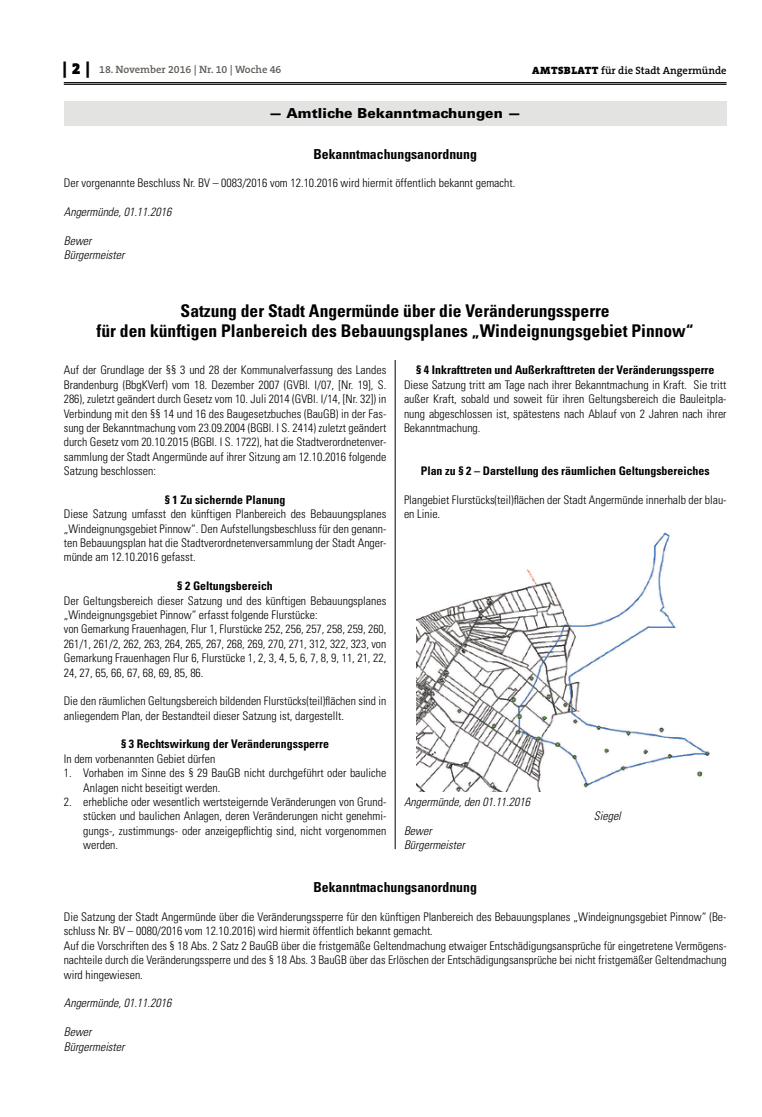
<style>
.page{position:relative;width:762px;height:1117px;background:#fff}
.page>*{position:absolute;margin:0;border:0;box-sizing:border-box;transform-origin:0 0}
.t1{font:700 condensed 17.5px/20px "Univers";color:#000;text-align:center}
.t2{font:700 condensed 13.75px "Univers";color:#000}
.t3{font:900 13.75px "Univers";letter-spacing:.005em;color:#000}
.t4{font:300 condensed 11.88px/14.4px "Univers";color:#000}
.t5{font:700 condensed 11.88px "Univers";color:#000}
.t6{font:italic 300 condensed 11.88px/14.4px "Univers";color:#000}
.t7{font:600 10.62px "The Serif B W6";color:#615c58}
.t8{font:600 10.62px "The Serif B W6";color:#000}
.s1{font-family:"The Serif B W9";font-weight:900;font-size:16.25px;color:#000}
.s2{font-family:"The Serif B W9";font-weight:900}
</style>
<div class="page">
<hr style="left:64px;top:82px;width:662px;height:1px;background:#000">
<hr style="left:64px;top:84px;width:662px;height:1px;background:#000">
<div style="left:64px;top:101px;width:662px;height:25px;background:#e3e3e2"></div>
<img style="left:416px;top:532px;width:294px;height:259px">
<hr style="left:395px;top:360px;width:1px;height:488px;background:#000">
<p class="t7" style="left:63px;top:63px;width:220px"><span class="s1">| 2 |</span> 18. November 2016 | Nr. 10 | Woche 46</p>
<p class="t8" style="left:532px;top:63px;width:196px"><span class="s2">AMTSBLATT</span> für die Stadt Angermünde</p>
<p class="t3" style="left:269px;top:104px;width:254px">— Amtliche Bekanntmachungen —</p>
<p class="t2" style="left:313px;top:145px;width:165px">Bekanntmachungsanordnung</p>
<p class="t4" style="left:64px;top:176px;width:453px">Der vorgenannte Beschluss Nr. BV – 0083/2016 vom 12.10.2016 wird hiermit öffentlich bekannt gemacht.</p>
<p class="t6" style="left:64px;top:205px;width:109px">Angermünde, 01.11.2016</p>
<p class="t6" style="left:64px;top:233px;width:62px">Bewer<br>Bürgermeister</p>
<h1 class="t1" style="left:97px;top:300px;width:598px">Satzung der Stadt Angermünde über die Veränderungssperre<br>für den künftigen Planbereich des Bebauungsplanes „Windeignungsgebiet Pinnow“</h1>
<p class="t5" style="left:416px;top:363px;width:300px">§ 4 Inkrafttreten und Außerkrafttreten der Veränderungssperre</p>
<p class="t4" style="left:404px;top:377px;width:324px;text-align:justify">Diese Satzung tritt am Tage nach ihrer Bekanntmachung in Kraft. Sie tritt außer Kraft, sobald und soweit für ihren Geltungsbereich die Bauleitpla&shy;nung abgeschlossen ist, spätestens nach Ablauf von 2 Jahren nach ihrer Bekanntmachung.</p>
<p class="t5" style="left:421px;top:463px;width:290px">Plan zu § 2 – Darstellung des räumlichen Geltungsbereiches</p>
<p class="t4" style="left:404px;top:492px;width:324px">Plangebiet Flurstücks(teil)flächen der Stadt Angermünde innerhalb der blau&shy;en Linie.</p>
<p class="t4" style="left:64px;top:363px;width:324px;text-align:justify">Auf der Grundlage der §§ 3 und 28 der Kommunalverfassung des Landes Brandenburg (BbgKVerf) vom 18. Dezember 2007 (GVBl. I/07, [Nr. 19], S.<br>286), zuletzt geändert durch Gesetz vom 10. Juli 2014 (GVBl. I/14, [Nr. 32]) in Verbindung mit den §§ 14 und 16 des Baugesetzbuches (BauGB) in der Fas&shy;sung der Bekanntmachung vom 23.09.2004 (BGBl. I S. 2414) zuletzt geändert durch Gesetz vom 20.10.2015 (BGBl. I S. 1722), hat die Stadtverordnetenver&shy;sammlung der Stadt Angermünde auf ihrer Sitzung am 12.10.2016 folgende Satzung beschlossen:</p>
<p class="t5" style="left:165px;top:492px;width:122px">§ 1 Zu sichernde Planung</p>
<p class="t4" style="left:64px;top:507px;width:324px;text-align:justify">Diese Satzung umfasst den künftigen Planbereich des Bebauungsplanes „Windeignungsgebiet Pinnow“. Den Aufstellungsbeschluss für den genann&shy;ten Bebauungsplan hat die Stadtverordnetenversammlung der Stadt Anger&shy;münde am 12.10.2016 gefasst.</p>
<p class="t5" style="left:177px;top:578px;width:97px">§ 2 Geltungsbereich</p>
<p class="t4" style="left:64px;top:593px;width:324px">Der Geltungsbereich dieser Satzung und des künftigen Bebauungsplanes „Windeignungsgebiet Pinnow“ erfasst folgende Flurstücke:<br>von Gemarkung Frauenhagen, Flur 1, Flurstücke 252, 256, 257, 258, 259, 260, 261/1, 261/2, 262, 263, 264, 265, 267, 268, 269, 270, 271, 312, 322, 323, von Gemarkung Frauenhagen Flur 6, Flurstücke 1, 2, 3, 4, 5, 6, 7, 8, 9, 11, 21, 22, 24, 27, 65, 66, 67, 68, 69, 85, 86.</p>
<p class="t4" style="left:64px;top:693px;width:324px">Die den räumlichen Geltungsbereich bildenden Flurstücks(teil)flächen sind in anliegendem Plan, der Bestandteil dieser Satzung ist, dargestellt.</p>
<p class="t5" style="left:121px;top:736px;width:209px">§ 3 Rechtswirkung der Veränderungssperre</p>
<p class="t4" style="left:64px;top:751px;width:153px">In dem vorbenannten Gebiet dürfen</p>
<p class="t4" style="left:83px;top:765px;width:304px;text-indent:-19px">1. Vorhaben im Sinne des § 29 BauGB nicht durchgeführt oder bauliche<br>Anlagen nicht beseitigt werden.</p>
<p class="t4" style="left:83px;top:794px;width:304px;text-align:justify;text-indent:-19px">2. erhebliche oder wesentlich wertsteigernde Veränderungen von Grund&shy;stücken und baulichen Anlagen, deren Veränderungen nicht genehmi&shy;gungs-, zustimmungs- oder anzeigepflichtig sind, nicht vorgenommen werden.</p>
<p class="t6" style="left:404px;top:794px;width:127px">Angermünde, den 01.11.2016</p>
<p class="t6" style="left:594px;top:808px;width:29px">Siegel</p>
<p class="t6" style="left:404px;top:823px;width:62px">Bewer<br>Bürgermeister</p>
<p class="t2" style="left:313px;top:878px;width:165px">Bekanntmachungsanordnung</p>
<p class="t4" style="left:64px;top:909px;width:664px">Die Satzung der Stadt Angermünde über die Veränderungssperre für den künftigen Planbereich des Bebauungsplanes „Windeignungsgebiet Pinnow“ (Be&shy;schluss Nr. BV – 0080/2016 vom 12.10.2016) wird hiermit öffentlich bekannt gemacht.<br>Auf die Vorschriften des § 18 Abs. 2 Satz 2 BauGB über die fristgemäße Geltendmachung etwaiger Entschädigungsansprüche für eingetretene Vermögens&shy;nachteile durch die Veränderungssperre und des § 18 Abs. 3 BauGB über das Erlöschen der Entschädigungsansprüche bei nicht fristgemäßer Geltendmachung wird hingewiesen.</p>
<p class="t6" style="left:64px;top:995px;width:109px">Angermünde, 01.11.2016</p>
<p class="t6" style="left:64px;top:1024px;width:62px">Bewer<br>Bürgermeister</p>
</div>
